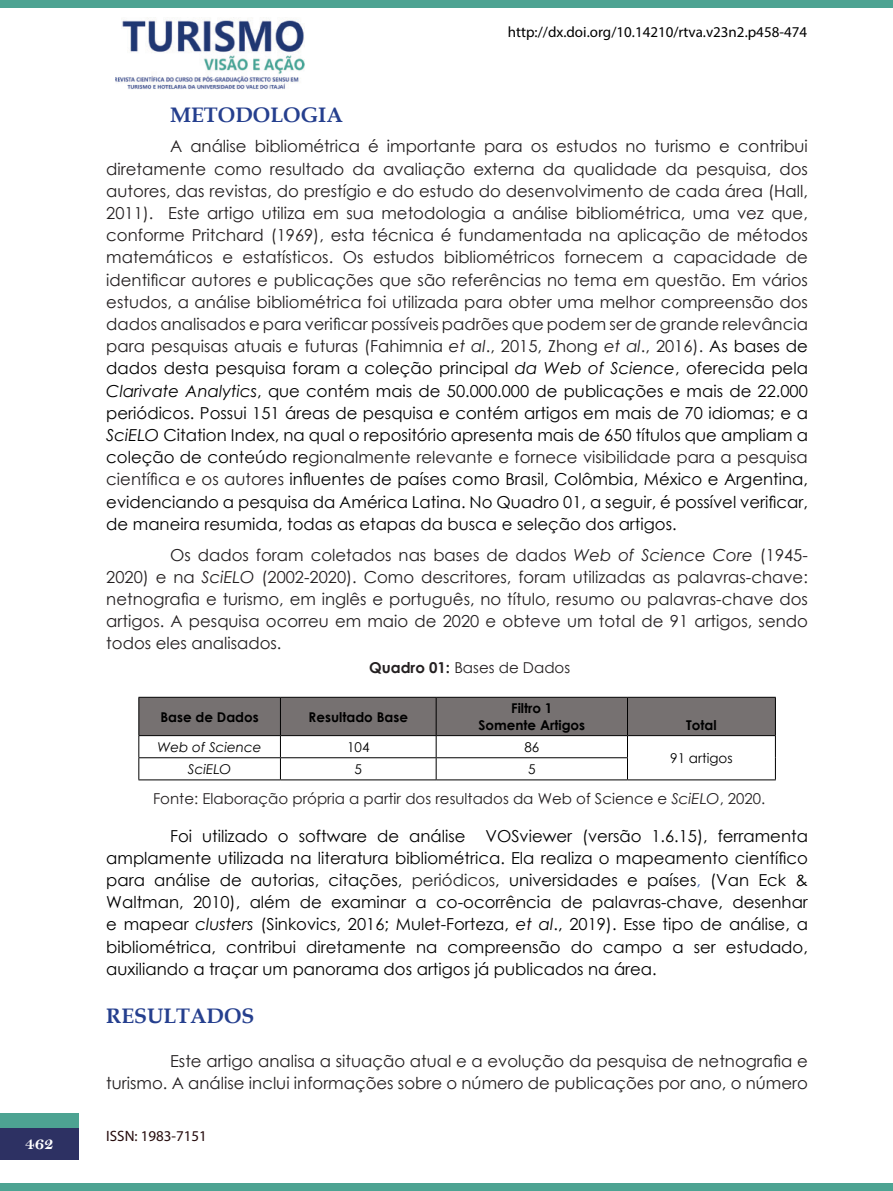
<style>
.page{position:relative;width:893px;height:1191px;background:#fff}
.page>*{position:absolute;margin:0;border:0;box-sizing:border-box;transform-origin:0 0}
.TEXTO{font:700 21px "Book Antiqua";color:#253f8e}
.Subtítulo{font:700 21px "Book Antiqua";color:#253f8e}
.t1{font:18px "Bell MT Bold";color:#fff}
.TEXTO-2{font:16.5px/22.2px "Century Gothic";color:#231f20;text-align:justify}
.TEXTO-3{font:16.5px/22.2px "Century Gothic";color:#000;text-align:justify}
.Legenda_Tabela{font:15px "Century Gothic";color:#231f20}
.t2{font:15px "Myriad Pro";color:#000}
.Chamada_Tabela{font:15px "Century Gothic";color:#231f20}
.RESUMO{font:15px "Myriad Pro";color:#240a0b}
.t3{font:700 13.5px "Century Gothic";color:#000}
.t4{font:italic 13.5px "Century Gothic";color:#000}
.t5{font:13.5px "Century Gothic";color:#000}
.s1{font-style:italic}
.s2{color:#000}
.s3{font-style:italic;color:#000}
.s4{font-weight:700}
.s5{color:#222}
.s6{color:#4472c4}
</style>
<div class="page">
<img style="left:116px;top:17px;width:189px;height:73px">
<div style="left:0;top:1128px;width:79px;height:31px;background:#2d3163"></div>
<div style="left:0;top:1113px;width:79px;height:15px;background:#4da392"></div>
<div style="left:0;top:1183px;width:893px;height:8px;background:#4da392"></div>
<div style="left:0;top:0;width:893px;height:7px;background:#4da392"></div>
<svg style="left:138px;top:697px;width:638px;height:82px"></svg>
<hr style="left:138px;top:779px;width:142px;height:1px;background:#000">
<hr style="left:280px;top:779px;width:156px;height:1px;background:#000">
<hr style="left:436px;top:779px;width:191px;height:1px;background:#000">
<hr style="left:627px;top:779px;width:149px;height:1px;background:#000">
<p class="t1" style="left:25px;top:1132px;width:30px">462</p>
<p class="t2" style="left:508px;top:22px;width:301px">http://dx.doi.org/10.14210/rtva.v23n2.p458-474</p>
<p class="TEXTO" style="left:170px;top:100px;width:174px">METODOLOGIA</p>
<p class="TEXTO-2" style="left:106px;top:135px;width:703px;text-indent:64px">A análise bibliométrica é importante para os estudos no turismo e contribui diretamente como resultado da avaliação externa da qualidade da pesquisa, dos autores, das revistas, do prestígio e do estudo do desenvolvimento de cada área (Hall, 2011). Este artigo utiliza em sua metodologia a análise bibliométrica, uma vez que, conforme Pritchard (1969), esta técnica é fundamentada na aplicação de métodos matemáticos e estatísticos. Os estudos bibliométricos fornecem a capacidade de identificar autores e publicações que são referências no tema em questão. Em vários estudos, a análise bibliométrica foi utilizada para obter uma melhor compreensão dos dados analisados e para verificar possíveis padrões que podem ser de grande relevância para pesquisas atuais e futuras (Fahimnia <span class="s1">et al</span>., 2015, Zhong <span class="s1">et al</span>., 2016). <span class="s2">As bases de dados desta pesquisa foram a coleção principal</span> <span class="s3">da Web of Science</span><span class="s2">, oferecida pela </span><span class="s3">Clarivate Analytics</span><span class="s2">, que contém mais de 50.000.000 de publicações e mais de 22.000 periódicos. Possui 151 áreas de pesquisa e contém artigos em mais de 70 idiomas; e a </span><span class="s3">SciELO</span> <span class="s2">Citation Index, na qual o repositório apresenta mais de 650 títulos que ampliam a coleção de conteúdo re</span>gionalmente relevante e fornece visibilidade para a pesquisa científica e os autores <span class="s2">influentes de países como Brasil, Colômbia, México e Argentina, evidenciando a pesquisa da América Latina. No Quadro 01, a seguir, é possível verificar, de maneira resumida, todas as etapas da busca e seleção dos artigos.</span></p>
<p class="TEXTO-2" style="left:106px;top:543px;width:703px;text-indent:64px">Os dados foram coletados nas bases de dados <span class="s1">Web of Science Core</span> (1945- 2020) e na <span class="s1">SciELO</span> (2002-2020). Como descritores, foram utilizadas as palavras-chave: netnografia e turismo, em inglês e português, no título, resumo ou palavras-chave dos artigos. A pesquisa ocorreu em maio de 2020 e obteve um total de 91 artigos, sendo todos eles analisados.</p>
<p class="Chamada_Tabela" style="left:369px;top:657px;width:203px"><span class="s4">Quadro 01:</span> Bases de Dados</p>
<p class="t3" style="left:160px;top:706px;width:100px">Base de Dados</p>
<p class="t3" style="left:309px;top:706px;width:101px">Resultado Base</p>
<p class="t3" style="left:511px;top:698px;width:43px">Filtro 1</p>
<p class="t3" style="left:478px;top:714px;width:108px">Somente Artigos</p>
<p class="t3" style="left:686px;top:714px;width:32px">Total</p>
<p class="t4" style="left:158px;top:737px;width:106px">Web of Science</p>
<p class="t5" style="left:347px;top:737px;width:24px">104</p>
<p class="t5" style="left:524px;top:737px;width:16px">86</p>
<p class="t5" style="left:670px;top:748px;width:64px">91 artigos</p>
<p class="t4" style="left:188px;top:759px;width:45px">SciELO</p>
<p class="t5" style="left:355px;top:759px;width:9px">5</p>
<p class="t5" style="left:528px;top:759px;width:9px">5</p>
<p class="Legenda_Tabela" style="left:153px;top:788px;width:614px">Fonte: Elaboração própria a partir dos resultados da Web of Science e <span class="s1">SciELO</span>, 2020.</p>
<p class="TEXTO-3" style="left:106px;top:824px;width:703px;text-indent:64px">Foi utilizado o software de análise VOSviewer (versão 1.6.15), ferramenta amplamente utilizada na literatura bibliométrica. Ela realiza o mapeamento científico para análise de autorias, citações, <span class="s5">periódicos</span>, universidades e países<span class="s6">,</span> (Van Eck &amp; Waltman, 2010), além de examinar a co-ocorrência de palavras-chave, desenhar e mapear <span class="s1">clusters</span> (Sinkovics, 2016; Mulet-Forteza, <span class="s1">et al</span>., 2019). Esse tipo de análise, a bibliométrica, contribui diretamente na compreensão do campo a ser estudado, auxiliando a traçar um panorama dos artigos já publicados na área.</p>
<p class="Subtítulo" style="left:106px;top:1001px;width:150px">RESULTADOS</p>
<p class="TEXTO-2" style="left:106px;top:1049px;width:703px;text-align:right">Este artigo analisa a situação atual e a evolução da pesquisa de netnografia e turismo. A análise inclui informações sobre o número de publicações por ano, o número</p>
<p class="RESUMO" style="left:106px;top:1127px;width:102px">ISSN: 1983-7151</p>
</div>
